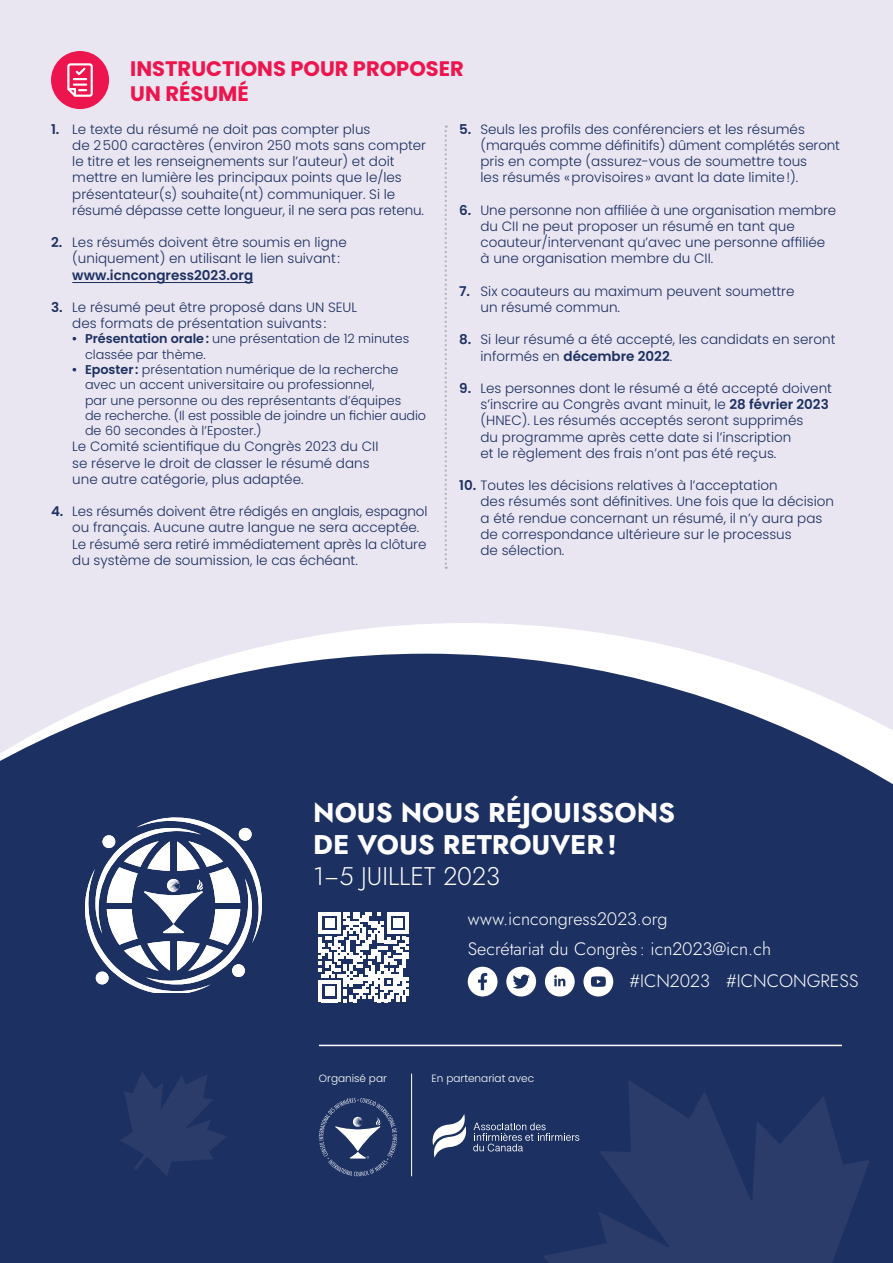
<style>
.page{position:relative;width:893px;height:1263px;background:#fff}
.page>*{position:absolute;margin:0;border:0;box-sizing:border-box;transform-origin:0 0}
.t1{font:700 27px/32.4px "Jost";color:#fff}
.t2{font:300 25.5px "Jost";color:#fff}
.t3{font:700 21px/25.2px "Poppins";color:#ed154e}
.t4{font:300 18px/30.2px "Jost";color:#fff}
.t5{font:300 13.5px/16.2px "Poppins";color:#1c3061}
.t6{font:600 13.5px "Poppins";color:#1c3061}
.t7{font:300 12.75px/15.3px "Poppins";color:#1c3061}
.t8{font:300 10.5px "Poppins";color:#fff}
.s1{font-weight:600}
.s2{font-family:"Futura PT";font-weight:400}
</style>
<div class="page">
<div style="left:0;top:0;width:893px;height:957px;background:#e9e5f1"></div>
<svg style="left:234px;top:623px;width:466px;height:31px;fill:#fff"></svg>
<svg style="left:0;top:654px;width:893px;height:609px;background:#2e406d"></svg>
<div style="left:51px;top:51px;width:58px;height:58px;background:#ed154e;border-radius:50%"></div>
<svg style="left:67px;top:63px;width:26px;height:34px"></svg>
<hr style="left:72px;top:282px;width:181px;height:1px;background:#1c3061">
<svg style="left:445px;top:125px;width:2px;height:444px"></svg>
<svg style="left:85px;top:817px;width:177px;height:176px;background:#687596"></svg>
<div style="left:102px;top:835px;width:13px;height:13px;background:#fff;border-radius:50%"></div>
<div style="left:232px;top:964px;width:13px;height:13px;background:#fff;border-radius:50%"></div>
<div style="left:96px;top:971px;width:13px;height:13px;background:#fff;border-radius:50%"></div>
<div style="left:239px;top:828px;width:13px;height:13px;background:#fff;border-radius:50%"></div>
<hr style="left:319px;top:1045px;width:523px;height:1px;background:#fff">
<div style="left:545px;top:967px;width:30px;height:29px;background:#fff;border-radius:50%"></div>
<svg style="left:554px;top:975px;width:11px;height:11px"></svg>
<div style="left:583px;top:967px;width:30px;height:29px;background:#fff;border-radius:50%"></div>
<svg style="left:591px;top:976px;width:15px;height:11px"></svg>
<svg style="left:468px;top:967px;width:29px;height:29px"></svg>
<svg style="left:506px;top:967px;width:30px;height:29px"></svg>
<svg style="left:319px;top:912px;width:90px;height:90px"></svg>
<svg style="left:120px;top:1072px;width:107px;height:104px;background:#243665"></svg>
<svg style="left:543px;top:1080px;width:327px;height:183px;background:#243666"></svg>
<svg style="left:319px;top:1098px;width:78px;height:78px;background:#3b4d77"></svg>
<svg style="left:431px;top:1114px;width:148px;height:44px;background:#42527b"></svg>
<hr style="left:411px;top:1073px;width:1px;height:103px;background:#fff">
<h3 class="t3" style="left:130px;top:56px;width:335px">INSTRUCTIONS POUR PROPOSER<br>UN RÉSUMÉ</h3>
<p class="t5" style="left:72px;top:121px;width:355px;text-indent:-21px"><span class="s1">1.</span> Le texte du résumé ne doit pas compter plus<br>de 2500 caractères (environ 250 mots sans compter le titre et les renseignements sur l’auteur) et doit mettre en lumière les principaux points que le/les présentateur(s) souhaite(nt) communiquer. Si le résumé dépasse cette longueur, il ne sera pas retenu.</p>
<p class="t5" style="left:72px;top:234px;width:276px;text-indent:-21px"><span class="s1">2.</span> Les résumés doivent être soumis en ligne (uniquement) en utilisant le lien suivant:</p>
<p class="t6" style="left:72px;top:267px;width:182px">www.icncongress2023.org</p>
<p class="t5" style="left:72px;top:299px;width:286px;text-indent:-21px"><span class="s1">3.</span> Le résumé peut être proposé dans UN SEUL des formats de présentation suivants:</p>
<p class="t7" style="left:85px;top:331px;width:326px;text-indent:-17px"><span class="s2">•</span> <span class="s1">Présentation orale:</span> une présentation de 12 minutes classée par thème.</p>
<p class="t7" style="left:85px;top:362px;width:343px;text-indent:-17px"><span class="s2">•</span> <span class="s1">Eposter :</span> présentation numérique de la recherche avec un accent universitaire ou professionnel,<br>par une personne ou des représentants d’équipes<br>de recherche. (Il est possible de joindre un fichier audio de 60 secondes à l’Eposter.)</p>
<p class="t5" style="left:72px;top:439px;width:308px">Le Comité scientifique du Congrès 2023 du CII se réserve le droit de classer le résumé dans une autre catégorie, plus adaptée.</p>
<p class="t5" style="left:72px;top:503px;width:357px;text-indent:-21px"><span class="s1">4.</span> Les résumés doivent être rédigés en anglais, espagnol ou français. Aucune autre langue ne sera acceptée.<br>Le résumé sera retiré immédiatement après la clôture du système de soumission, le cas échéant.</p>
<p class="t5" style="left:480px;top:121px;width:361px;text-indent:-21px"><span class="s1">5.</span> Seuls les profils des conférenciers et les résumés (marqués comme définitifs) dûment complétés seront pris en compte (assurez-vous de soumettre tous<br>les résumés «provisoires» avant la date limite!).</p>
<p class="t5" style="left:480px;top:202px;width:357px;text-indent:-21px"><span class="s1">6.</span> Une personne non affiliée à une organisation membre du CII ne peut proposer un résumé en tant que coauteur/intervenant qu’avec une personne affiliée à une organisation membre du CII.</p>
<p class="t5" style="left:480px;top:283px;width:316px;text-indent:-21px"><span class="s1">7.</span> Six coauteurs au maximum peuvent soumettre un résumé commun.</p>
<p class="t5" style="left:480px;top:332px;width:356px;text-indent:-21px"><span class="s1">8.</span> Si leur résumé a été accepté, les candidats en seront informés en <span class="s1">décembre 2022</span>.</p>
<p class="t5" style="left:480px;top:380px;width:353px;text-indent:-21px"><span class="s1">9.</span> Les personnes dont le résumé a été accepté doivent s’inscrire au Congrès avant minuit, le <span class="s1">28 février 2023 </span>(HNEC). Les résumés acceptés seront supprimés<br>du programme après cette date si l’inscription<br>et le règlement des frais n’ont pas été reçus.</p>
<p class="t5" style="left:480px;top:477px;width:355px;text-indent:-21px"><span class="s1">10.</span> Toutes les décisions relatives à l’acceptation<br>des résumés sont définitives. Une fois que la décision a été rendue concernant un résumé, il n’y aura pas de correspondance ultérieure sur le processus<br>de sélection.</p>
<h1 class="t1" style="left:313px;top:797px;width:363px">NOUS NOUS RÉJOUISSONS<br>DE VOUS RETROUVER!</h1>
<h2 class="t2" style="left:313px;top:859px;width:188px">1‒5 JUILLET 2023</h2>
<h3 class="t4" style="left:468px;top:903px;width:305px">www.icncongress2023.org<br>Secrétariat du Congrès : icn2023@icn.ch</h3>
<h3 class="t4" style="left:629px;top:965px;width:230px">#ICN2023 #ICNCONGRESS</h3>
<p class="t8" style="left:319px;top:1072px;width:70px">Organisé par</p>
<p class="t8" style="left:432px;top:1072px;width:104px">En partenariat avec</p>
</div>
